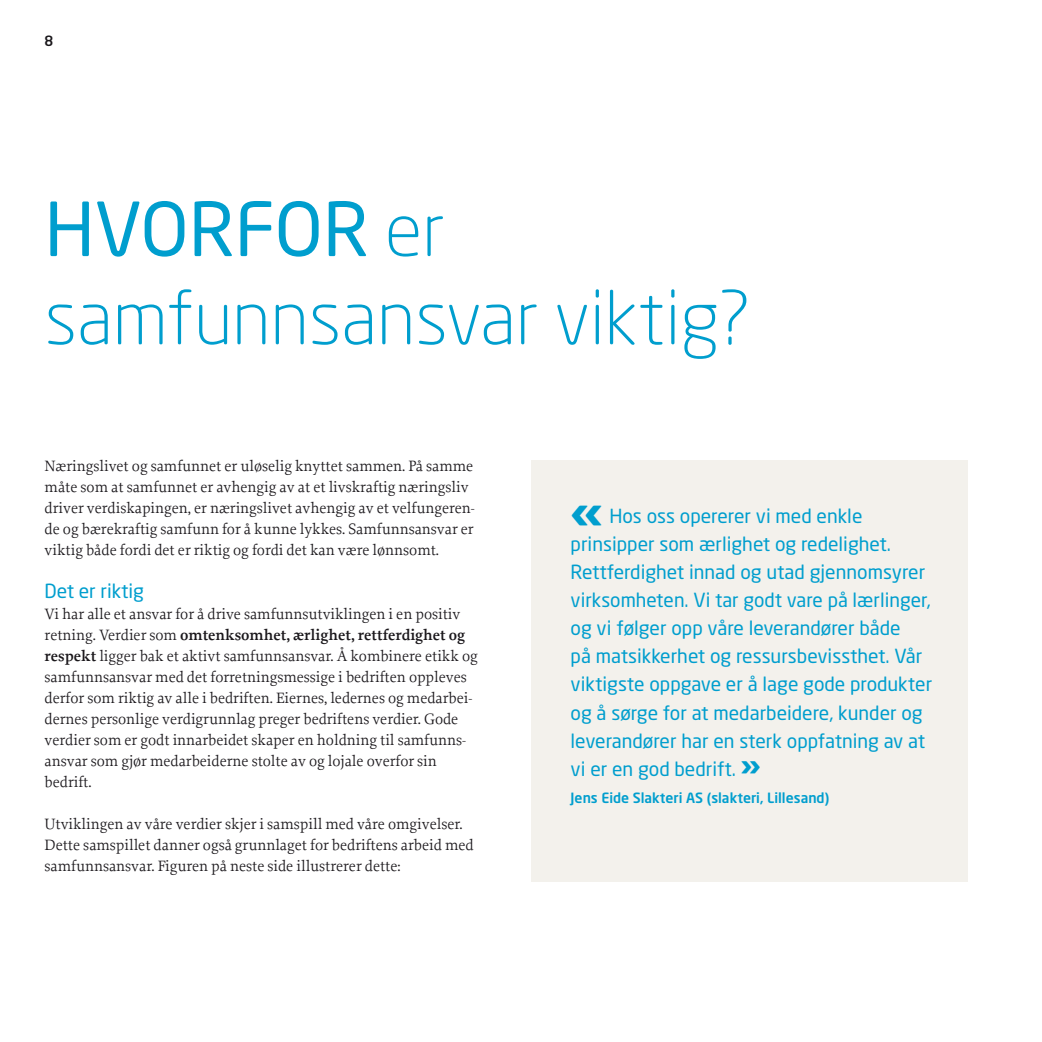
<style>
.page{position:relative;width:1042px;height:1042px;background:#fff}
.page>*{position:absolute;margin:0;border:0;box-sizing:border-box;transform-origin:0 0}
.t1{font:300 73.5px/88.2px "Neo Sans";color:#009ece}
.t2{font:900 43.05px "Neo Sans";color:#009ece}
.t3{font:19.25px/28px "Neo Sans";color:#009ece}
.t4{font:15.75px/21px "Proforma";letter-spacing:-.005em;color:#1a171b}
.t5{font:500 14px "Neo Sans";color:#009ece}
.t6{font:500 14px "Neo Sans";color:#1a171b}
.s1{font-weight:400}
.s2{font-weight:600}
.s3{font-weight:900;font-size:26.43px}
</style>
<div class="page">
<div style="left:531px;top:460px;width:436px;height:421px;background:#f3f1ec"></div>
<p class="t6" style="left:45px;top:32px;width:10px">8</p>
<h1 class="t1" style="left:45px;top:185px;width:707px"><span class="s1">HVORFOR</span> er samfunnsansvar viktig?</h1>
<p class="t4" style="left:45px;top:456px;width:432px">Næringslivet og samfunnet er uløselig knyttet sammen. På samme måte som at samfunnet er avhengig av at et livskraftig næringsliv driver verdiskapingen, er næringslivet avhengig av et velfungeren&shy;de og bærekraftig samfunn for å kunne lykkes. Samfunnsansvar er viktig både fordi det er riktig og fordi det kan være lønnsomt.</p>
<p class="t3" style="left:45px;top:576px;width:101px">Det er riktig</p>
<p class="t4" style="left:45px;top:603px;width:435px">Vi har alle et ansvar for å drive samfunnsutviklingen i en positiv retning. Verdier som <span class="s2">omtenksomhet, ærlighet, rettferdighet og respekt</span> ligger bak et aktivt samfunnsansvar. Å kombinere etikk og samfunnsansvar med det forretningsmessige i bedriften oppleves derfor som riktig av alle i bedriften. Eiernes, ledernes og medarbei&shy;dernes personlige verdigrunnlag preger bedriftens verdier. Gode verdier som er godt innarbeidet skaper en holdning til samfunns&shy;ansvar som gjør medarbeiderne stolte av og lojale overfor sin bedrift.</p>
<p class="t4" style="left:45px;top:812px;width:430px">Utviklingen av våre verdier skjer i samspill med våre omgivelser.<br>Dette samspillet danner også grunnlaget for bedriftens arbeid med samfunnsansvar. Figuren på neste side illustrerer dette:</p>
<h2 class="t2" style="left:570px;top:484px;width:34px">«</h2>
<p class="t3" style="left:570px;top:502px;width:363px;text-indent:39px">Hos oss opererer vi med enkle prinsipper som ærlighet og redelighet.<br>Rettferdighet innad og utad gjennomsyrer virksomheten. Vi tar godt vare på lærlinger, og vi følger opp våre leverandører både<br>på matsikkerhet og ressursbevissthet. Vår viktigste oppgave er å lage gode produkter og å sørge for at medarbeidere, kunder og leverandører har en sterk oppfatning av at vi er en god bedrift. <span class="s3">»</span></p>
<p class="t5" style="left:570px;top:789px;width:260px">Jens Eide Slakteri AS (slakteri, Lillesand)</p>
</div>
